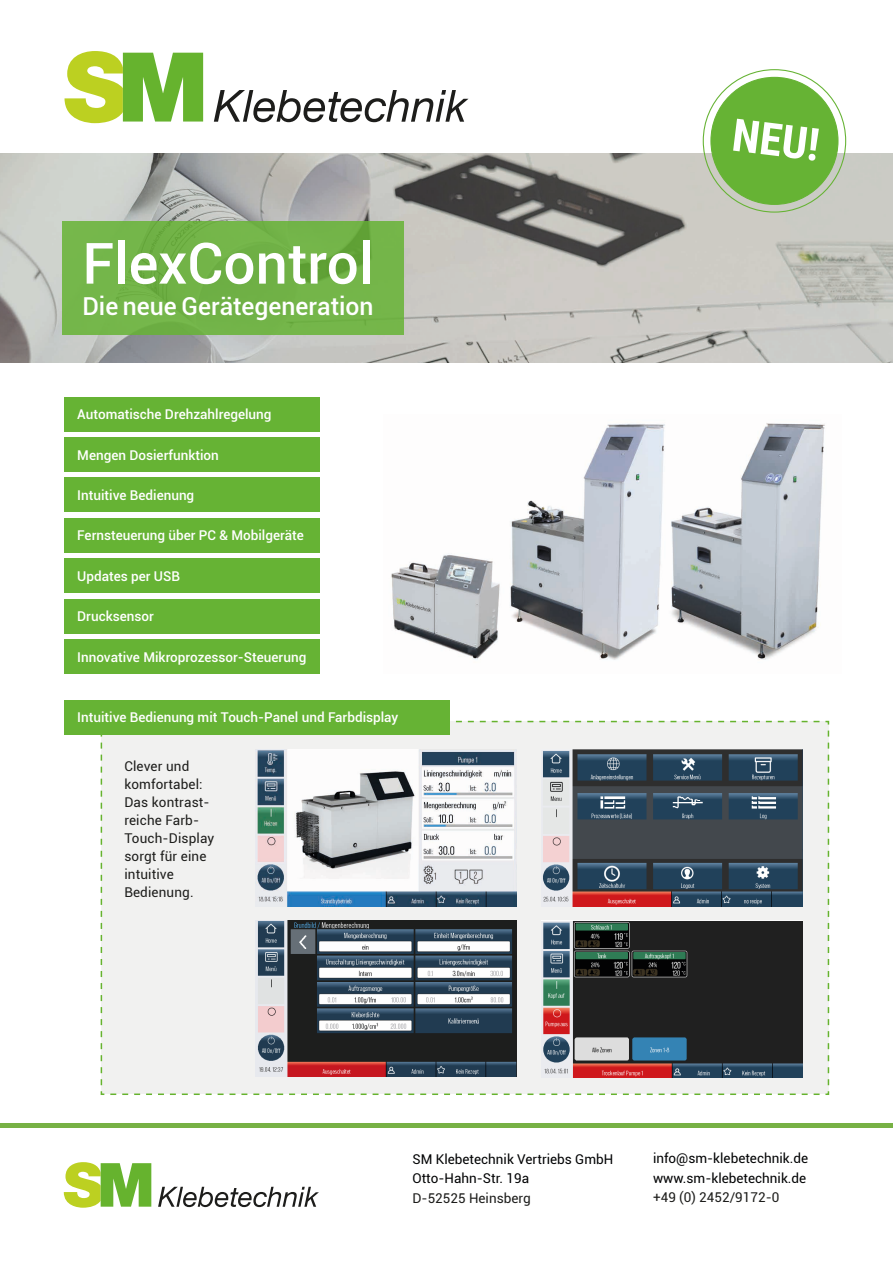
<style>
.page{position:relative;width:893px;height:1263px;background:#fff}
.page>*{position:absolute;margin:0;border:0;box-sizing:border-box;transform-origin:0 0}
.t1{font:500 57px "Roboto";color:#fff}
.t2{font:700 45.15px "Roboto Condensed";color:#fff}
.t3{font:500 24.75px "Roboto";color:#fff}
.t4{font:500 13.5px "Roboto";color:#fff}
.t5{font:13.5px/18px "Roboto";letter-spacing:.01em;color:#1d1d1b}
.t6{font:13.5px/19.5px "Roboto";color:#020304}
</style>
<div class="page">
<img style="left:391px;top:423px;width:434px;height:237px">
<div style="left:100px;top:720px;width:730px;height:375px;background:#f1f1f0"></div>
<div style="left:65px;top:397px;width:255px;height:34px;background:#66b334"></div>
<div style="left:65px;top:437px;width:255px;height:34px;background:#66b334"></div>
<div style="left:65px;top:478px;width:255px;height:34px;background:#66b334"></div>
<div style="left:65px;top:518px;width:255px;height:34px;background:#66b334"></div>
<div style="left:65px;top:559px;width:255px;height:34px;background:#66b334"></div>
<div style="left:65px;top:599px;width:255px;height:34px;background:#66b334"></div>
<div style="left:65px;top:639px;width:255px;height:34px;background:#66b334"></div>
<img style="left:0;top:153px;width:893px;height:209px">
<div style="left:711px;top:77px;width:127px;height:127px;background:#66b334;border-radius:50%"></div>
<div style="left:63px;top:221px;width:341px;height:114px;background:#74b549"></div>
<img style="left:255px;top:749px;width:261px;height:157px">
<img style="left:541px;top:920px;width:262px;height:157px">
<img style="left:541px;top:750px;width:262px;height:156px">
<img style="left:255px;top:920px;width:261px;height:156px">
<hr style="left:0;top:1123px;width:893px;height:4px;background:#77b145">
<svg style="left:158px;top:1187px;width:161px;height:20px"></svg>
<svg style="left:64px;top:1162px;width:87px;height:46px"></svg>
<svg style="left:214px;top:90px;width:254px;height:32px"></svg>
<svg style="left:65px;top:51px;width:138px;height:72px"></svg>
<div style="left:65px;top:700px;width:385px;height:34px;background:#66b334"></div>
<h1 class="t1" style="left:82px;top:223px;width:293px">FlexControl</h1>
<h3 class="t3" style="left:82px;top:289px;width:293px">Die neue Gerätegeneration</h3>
<p class="t4" style="left:77px;top:405px;width:196px">Automatische Drehzahlregelung</p>
<p class="t4" style="left:77px;top:445px;width:143px">Mengen Dosierfunktion</p>
<p class="t4" style="left:77px;top:486px;width:119px">Intuitive Bedienung</p>
<p class="t4" style="left:77px;top:526px;width:228px">Fernsteuerung über PC &amp; Mobilgeräte</p>
<p class="t4" style="left:77px;top:566px;width:104px">Updates per USB</p>
<p class="t4" style="left:77px;top:607px;width:78px">Drucksensor</p>
<p class="t4" style="left:77px;top:647px;width:231px">Innovative Mikroprozessor-Steuerung</p>
<p class="t4" style="left:77px;top:708px;width:323px">Intuitive Bedienung mit Touch-Panel und Farbdisplay</p>
<p class="t5" style="left:124px;top:757px;width:91px">Clever und komfortabel:<br>Das kontrast&shy;reiche Farb-<br>Touch-Display sorgt für eine intuitive<br>Bedienung.</p>
<h2 class="t2" style="left:736px;top:103px;width:89px;rotate:7deg">NEU!</h2>
<p class="t6" style="left:412px;top:1149px;width:202px">SM Klebetechnik Vertriebs GmbH<br>Otto-Hahn-Str. 19a</p>
<p class="t5" style="left:412px;top:1188px;width:120px">D-52525 Heinsberg</p>
<p class="t6" style="left:653px;top:1148px;width:157px">info@sm-klebetechnik.de www.sm-klebetechnik.de</p>
<p class="t5" style="left:653px;top:1188px;width:128px">+49 (0) 2452/9172-0</p>
</div>
